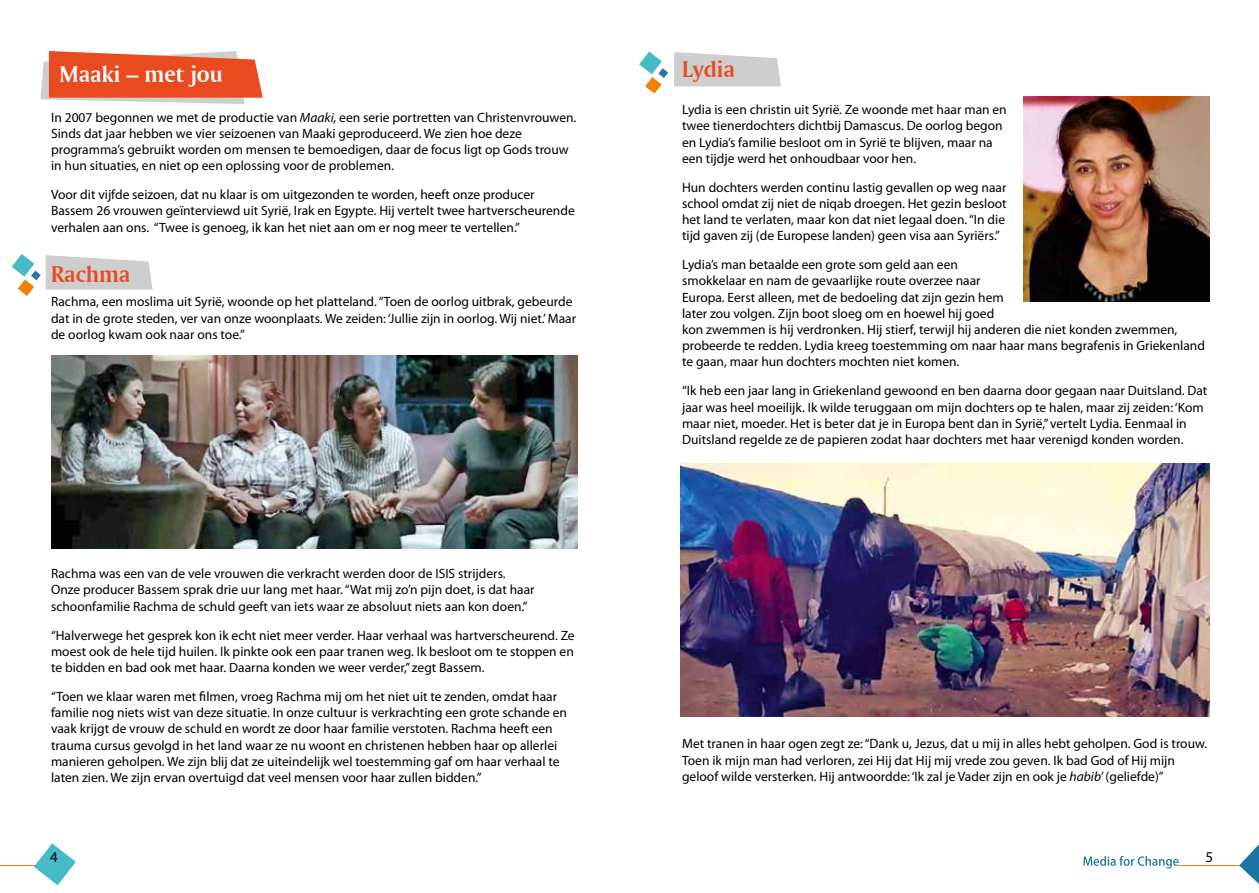
<style>
.page{position:relative;width:1259px;height:893px;background:#fff}
.page>*{position:absolute;margin:0;border:0;box-sizing:border-box;transform-origin:0 0}
.t1{font:24px "Amerigo BT Bold A";color:#fff}
.t2{font:24px "Amerigo BT Bold A";color:#e94a20}
.t3{font:15px "Myriad Pro";color:#000}
.t4{font:13.5px/16.2px "Myriad Pro";color:#000}
.s1{font-style:italic}
</style>
<div class="page">
<hr style="left:1179px;top:865px;width:80px;height:1px;background:#f08100">
<hr style="left:0;top:865px;width:48px;height:1px;background:#f08100">
<svg style="left:1083px;top:856px;width:95px;height:12px"></svg>
<svg style="left:1239px;top:845px;width:20px;height:39px"></svg>
<svg style="left:674px;top:52px;width:107px;height:34px"></svg>
<svg style="left:34px;top:843px;width:42px;height:42px"></svg>
<svg style="left:40px;top:51px;width:223px;height:53px"></svg>
<svg style="left:639px;top:52px;width:29px;height:42px"></svg>
<svg style="left:12px;top:254px;width:141px;height:42px"></svg>
<img style="left:52px;top:355px;width:526px;height:194px">
<img style="left:1023px;top:97px;width:186px;height:204px">
<img style="left:680px;top:464px;width:529px;height:253px">
<h1 class="t1" style="left:60px;top:59px;width:165px">Maaki – met jou</h1>
<p class="t4" style="left:51px;top:109px;width:527px">In 2007 begonnen we met de productie van <span class="s1">Maaki,</span> een serie portretten van Christenvrouwen.<br>Sinds dat jaar hebben we vier seizoenen van Maaki geproduceerd. We zien hoe deze programma’s gebruikt worden om mensen te bemoedigen, daar de focus ligt op Gods trouw in hun situaties, en niet op een oplossing voor de problemen.</p>
<p class="t4" style="left:51px;top:186px;width:525px">Voor dit vijfde seizoen, dat nu klaar is om uitgezonden te worden, heeft onze producer<br>Bassem 26 vrouwen geïnterviewd uit Syrië, Irak en Egypte. Hij vertelt twee hartverscheurende verhalen aan ons. “Twee is genoeg, ik kan het niet aan om er nog meer te vertellen.”</p>
<h1 class="t2" style="left:51px;top:259px;width:81px">Rachma</h1>
<p class="t4" style="left:51px;top:293px;width:526px">Rachma, een moslima uit Syrië, woonde op het platteland. “Toen de oorlog uitbrak, gebeurde dat in de grote steden, ver van onze woonplaats. We zeiden: ‘Jullie zijn in oorlog. Wij niet.’ Maar de oorlog kwam ook naar ons toe.”</p>
<p class="t4" style="left:51px;top:565px;width:485px">Rachma was een van de vele vrouwen die verkracht werden door de ISIS strijders.<br>Onze producer Bassem sprak drie uur lang met haar. “Wat mij zo’n pijn doet, is dat haar schoonfamilie Rachma de schuld geeft van iets waar ze absoluut niets aan kon doen.”</p>
<p class="t4" style="left:51px;top:627px;width:525px;text-align:justify">“Halverwege het gesprek kon ik echt niet meer verder. Haar verhaal was hartverscheurend. Ze moest ook de hele tijd huilen. Ik pinkte ook een paar tranen weg. Ik besloot om te stoppen en te bidden en bad ook met haar. Daarna konden we weer verder,” zegt Bassem.</p>
<p class="t4" style="left:51px;top:688px;width:517px">“Toen we klaar waren met filmen, vroeg Rachma mij om het niet uit te zenden, omdat haar familie nog niets wist van deze situatie. In onze cultuur is verkrachting een grote schande en vaak krijgt de vrouw de schuld en wordt ze door haar familie verstoten. Rachma heeft een trauma cursus gevolgd in het land waar ze nu woont en christenen hebben haar op allerlei manieren geholpen. We zijn blij dat ze uiteindelijk wel toestemming gaf om haar verhaal te laten zien. We zijn ervan overtuigd dat veel mensen voor haar zullen bidden.”</p>
<h1 class="t2" style="left:682px;top:54px;width:54px">Lydia</h1>
<p class="t4" style="left:682px;top:101px;width:326px">Lydia is een christin uit Syrië. Ze woonde met haar man en twee tienerdochters dichtbij Damascus. De oorlog begon en Lydia’s familie besloot om in Syrië te blijven, maar na een tijdje werd het onhoudbaar voor hen.</p>
<p class="t4" style="left:682px;top:179px;width:326px;text-align:justify">Hun dochters werden continu lastig gevallen op weg naar school omdat zij niet de niqab droegen. Het gezin besloot het land te verlaten, maar kon dat niet legaal doen. “In die tijd gaven zij (de Europese landen) geen visa aan Syriërs.”</p>
<p class="t4" style="left:682px;top:256px;width:524px">Lydia’s man betaalde een grote som geld aan een<br>smokkelaar en nam de gevaarlijke route overzee naar<br>Europa. Eerst alleen, met de bedoeling dat zijn gezin hem<br>later zou volgen. Zijn boot sloeg om en hoewel hij goed<br>kon zwemmen is hij verdronken. Hij stierf, terwijl hij anderen die niet konden zwemmen, probeerde te redden. Lydia kreeg toestemming om naar haar mans begrafenis in Griekenland te gaan, maar hun dochters mochten niet komen.</p>
<p class="t4" style="left:682px;top:383px;width:527px">“Ik heb een jaar lang in Griekenland gewoond en ben daarna door gegaan naar Duitsland. Dat jaar was heel moeilijk. Ik wilde teruggaan om mijn dochters op te halen, maar zij zeiden: ‘Kom maar niet, moeder. Het is beter dat je in Europa bent dan in Syrië,” vertelt Lydia. Eenmaal in Duitsland regelde ze de papieren zodat haar dochters met haar verenigd konden worden.</p>
<p class="t4" style="left:682px;top:736px;width:527px">Met tranen in haar ogen zegt ze: “Dank u, Jezus, dat u mij in alles hebt geholpen. God is trouw.<br>Toen ik mijn man had verloren, zei Hij dat Hij mij vrede zou geven. Ik bad God of Hij mijn geloof wilde versterken. Hij antwoordde: ‘Ik zal je Vader zijn en ook je <span class="s1">habib’</span> (geliefde)”</p>
<p class="t3" style="left:50px;top:848px;width:9px">4</p>
<p class="t3" style="left:1205px;top:848px;width:9px">5</p>
</div>
